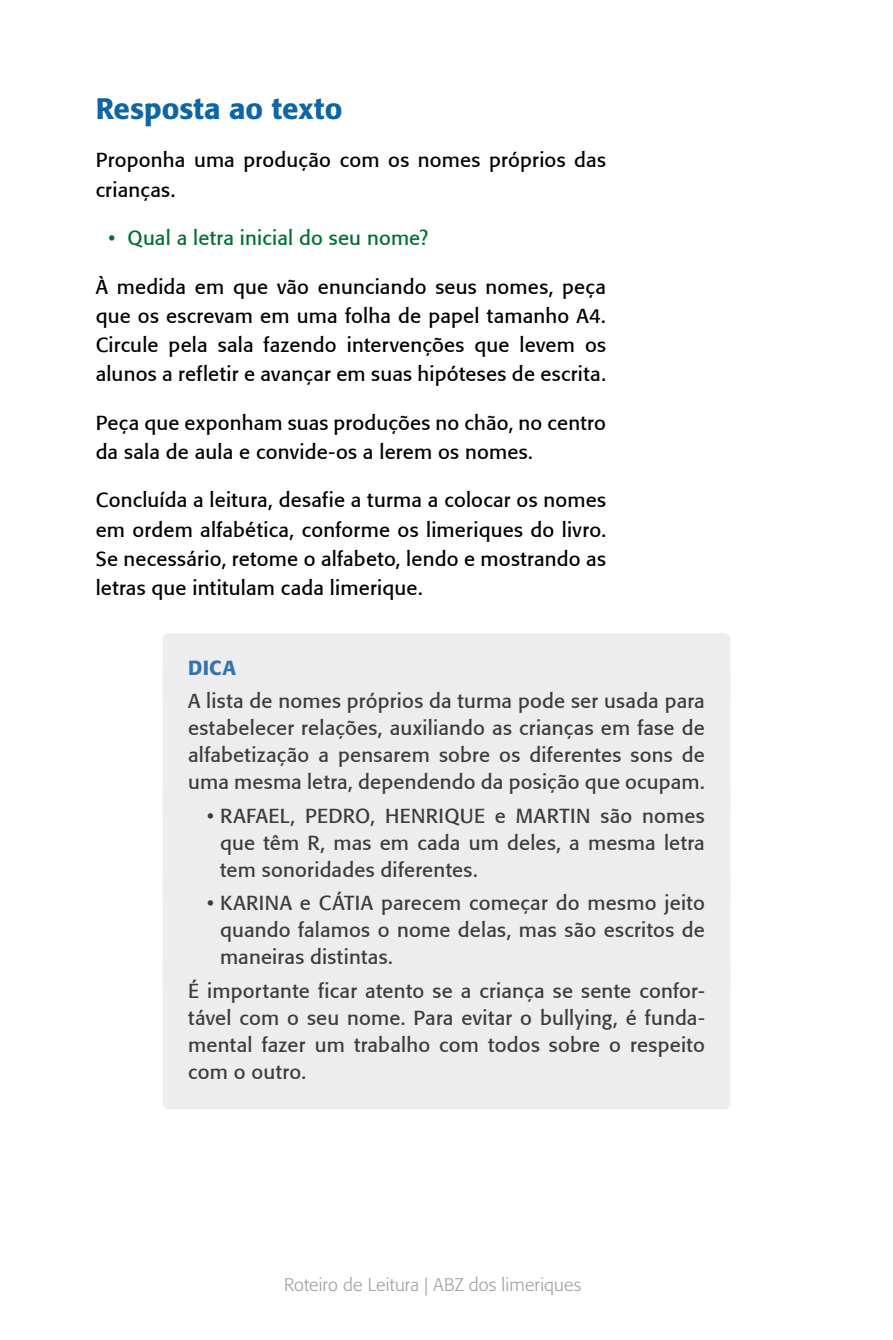
<style>
.page{position:relative;width:893px;height:1340px;background:#fff}
.page>*{position:absolute;margin:0;border:0;box-sizing:border-box;transform-origin:0 0}
.t1{font:500 29.25px "Formata";color:#0b65a8}
.dica-nota{font:20.25px/27px "Formata";letter-spacing:.01em;color:#3c3c3b;text-align:justify}
.t2{font:20.25px/29.2px "Formata";letter-spacing:.01em;color:#000}
.t3{font:20.25px "Formata";letter-spacing:.01em;color:#007035}
.dica-nota-2{font:500 20.25px "Formata";color:#3672b0}
.t4{font:300 18px "Formata";letter-spacing:.01em;color:#9d9d9c}
</style>
<div class="page">
<div style="left:163px;top:633px;width:567px;height:72px;background:#ededed;border-radius:6px"></div>
<div style="left:163px;top:666px;width:567px;height:154px;background:#ededed;border-radius:6px"></div>
<div style="left:163px;top:781px;width:567px;height:126px;background:#ededed;border-radius:6px"></div>
<div style="left:163px;top:868px;width:567px;height:126px;background:#ededed;border-radius:6px"></div>
<div style="left:163px;top:956px;width:567px;height:153px;background:#ededed;border-radius:6px"></div>
<p class="t1" style="left:96px;top:91px;width:248px">Resposta ao texto</p>
<p class="t2" style="left:96px;top:146px;width:512px">Proponha uma produção com os nomes próprios das crianças.</p>
<p class="t3" style="left:108px;top:226px;width:321px">• Qual a letra inicial do seu nome?</p>
<p class="t2" style="left:96px;top:272px;width:512px;text-align:justify">À medida em que vão enunciando seus nomes, peça que os escrevam em uma folha de papel tamanho A4.<br>Circule pela sala fazendo intervenções que levem os alunos a refletir e avançar em suas hipóteses de escrita.</p>
<p class="t2" style="left:96px;top:408px;width:512px">Peça que exponham suas produções no chão, no centro da sala de aula e convide-os a lerem os nomes.</p>
<p class="t2" style="left:96px;top:485px;width:512px;text-align:justify">Concluída a leitura, desafie a turma a colocar os nomes em ordem alfabética, conforme os limeriques do livro.<br>Se necessário, retome o alfabeto, lendo e mostrando as letras que intitulam cada limerique.</p>
<p class="dica-nota-2" style="left:188px;top:655px;width:49px">DICA</p>
<p class="dica-nota" style="left:188px;top:687px;width:518px">A lista de nomes próprios da turma pode ser usada para estabelecer relações, auxiliando as crianças em fase de alfabetização a pensarem sobre os diferentes sons de uma mesma letra, dependendo da posição que ocupam.</p>
<p class="dica-nota" style="left:220px;top:802px;width:486px;text-indent:-13px">• RAFAEL, PEDRO, HENRIQUE e MARTIN são nomes que têm R, mas em cada um deles, a mesma letra tem sonoridades diferentes.</p>
<p class="dica-nota" style="left:220px;top:889px;width:486px;text-indent:-13px">• KARINA e CÁTIA parecem começar do mesmo jeito quando falamos o nome delas, mas são escritos de maneiras distintas.</p>
<p class="dica-nota" style="left:188px;top:977px;width:518px">É importante ficar atento se a criança se sente confor&shy;tável com o seu nome. Para evitar o bullying, é funda&shy;mental fazer um trabalho com todos sobre o respeito com o outro.</p>
<p class="t4" style="left:284px;top:1273px;width:299px">Roteiro de Leitura | ABZ dos limeriques</p>
</div>
